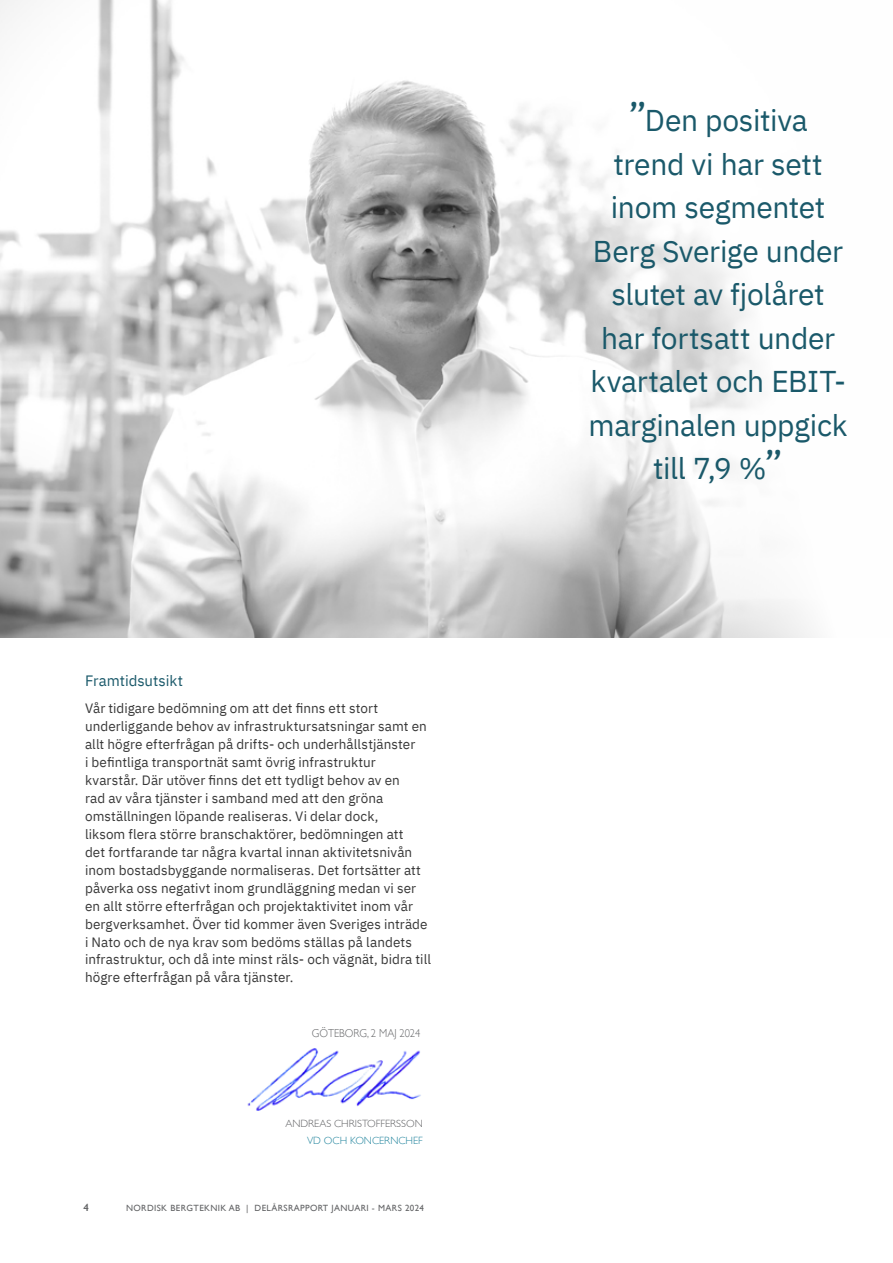
<style>
.page{position:relative;width:893px;height:1263px;background:#fff}
.page>*{position:absolute;margin:0;border:0;box-sizing:border-box;transform-origin:0 0}
.t1{font:30px/43.5px "IBM Plex Sans";letter-spacing:-.01em;color:#1a596a;text-align:center}
.t2{font:15px "IBM Plex Sans";color:#1a596a}
.t3{font:13.5px/18px "IBM Plex Sans";letter-spacing:.005em;color:#383838}
.t4{font:300 11.55px "Gill Sans";color:#636466;scale:.91 1}
.t5{font:300 10.5px "Gill Sans";color:#636466}
.t6{font:300 10.5px "Gill Sans";color:#23859e}
.t7{font:600 10.5px "Gill Sans";color:#636466}
.t8{font:9px "Gill Sans";letter-spacing:.04em;color:#636466}
.s1{font-size:39px}
</style>
<div class="page">
<img style="left:0;top:0;width:815px;height:638px">
<img style="left:247px;top:1048px;width:174px;height:63px">
<p class="t2" style="left:85px;top:669px;width:99px">Framtidsutsikt</p>
<p class="t3" style="left:85px;top:698px;width:347px">Vår tidigare bedömning om att det finns ett stort underliggande behov av infrastruktursatsningar samt en allt högre efterfrågan på drifts- och underhållstjänster<br>i befintliga transportnät samt övrig infrastruktur kvarstår. Där utöver finns det ett tydligt behov av en<br>rad av våra tjänster i samband med att den gröna omställningen löpande realiseras. Vi delar dock,<br>liksom flera större branschaktörer, bedömningen att<br>det fortfarande tar några kvartal innan aktivitetsnivån inom bostadsbyggande normaliseras. Det fortsätter att påverka oss negativt inom grundläggning medan vi ser en allt större efterfrågan och projektaktivitet inom vår bergverksamhet. Över tid kommer även Sveriges inträde i Nato och de nya krav som bedöms ställas på landets infrastruktur, och då inte minst räls- och vägnät, bidra till högre efterfrågan på våra tjänster.</p>
<p class="t4" style="left:312px;top:1024px;width:121px">GÖTEBORG, 2 MAJ 2024</p>
<p class="t5" style="left:285px;top:1115px;width:139px">ANDREAS CHRISTOFFERSSON</p>
<p class="t6" style="left:307px;top:1132px;width:117px">VD OCH KONCERNCHEF</p>
<p class="t7" style="left:84px;top:1201px;width:7px">4</p>
<p class="t8" style="left:126px;top:1203px;width:299px">NORDISK BERGTEKNIK AB | DELÅRSRAPPORT JANUARI - MARS 2024</p>
<h1 class="t1" style="left:589px;top:97px;width:261px"><span class="s1">”</span>Den positiva<br>trend vi har sett inom segmentet<br>Berg Sverige under slutet av fjolåret har fortsatt under kvartalet och EBIT&shy;marginalen uppgick till 7,9 %<span class="s1">”</span></h1>
</div>
